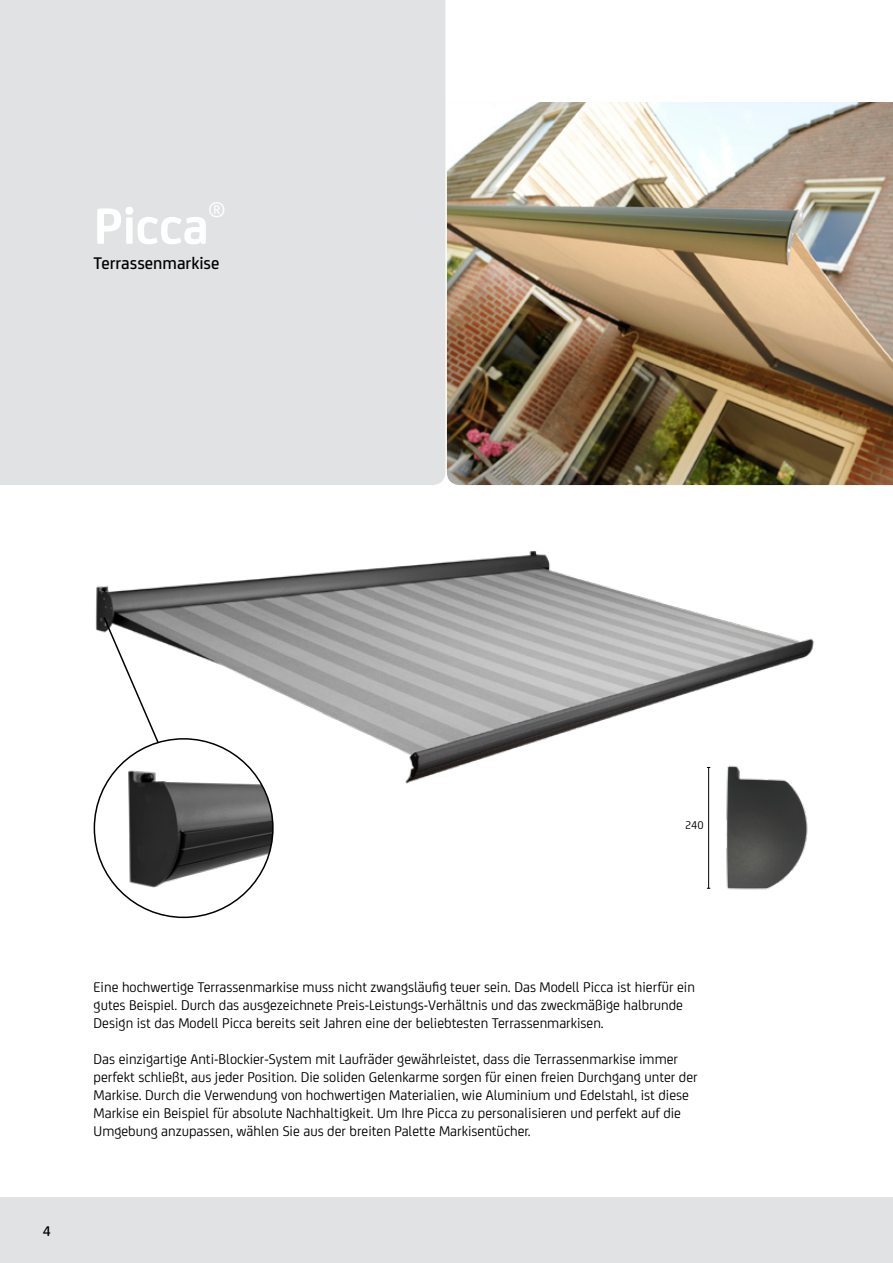
<style>
.page{position:relative;width:893px;height:1263px;background:#fff}
.page>*{position:absolute;margin:0;border:0;box-sizing:border-box;transform-origin:0 0}
.t1{font:700 54px "FS Joey";letter-spacing:-.01em;color:#fff}
.t2{font:21px "FS Joey";color:#fff}
.t3{font:500 18px "FS Joey";color:#000}
.t4{font:15px/18px "FS Joey";color:#000}
.t5{font:500 15px "FS Joey";color:#000}
.t6{font:12px "FS Joey";color:#000}
</style>
<div class="page">
<div style="left:0;top:0;width:445px;height:485px;background:#e1e2e3"></div>
<img style="left:447px;top:102px;width:446px;height:383px">
<img style="left:94px;top:551px;width:720px;height:367px">
<hr style="left:708px;top:767px;width:1px;height:121px;background:#000">
<img style="left:719px;top:757px;width:93px;height:142px">
<img style="left:101px;top:739px;width:172px;height:178px">
<svg style="left:102px;top:615px;width:58px;height:129px"></svg>
<div style="left:0;top:1197px;width:893px;height:66px;background:#e1e2e3"></div>
<h1 class="t1" style="left:94px;top:185px;width:117px">Picca</h1>
<h2 class="t2" style="left:208px;top:195px;width:18px">®</h2>
<p class="t3" style="left:94px;top:250px;width:127px">Terrassenmarkise</p>
<p class="t6" style="left:685px;top:817px;width:20px">240</p>
<p class="t5" style="left:43px;top:1220px;width:9px">4</p>
<p class="t4" style="left:94px;top:977px;width:603px">Eine hochwertige Terrassenmarkise muss nicht zwangsläufig teuer sein. Das Modell Picca ist hierfür ein gutes Beispiel. Durch das ausgezeichnete Preis-Leistungs-Verhältnis und das zweckmäßige halbrunde<br>Design ist das Modell Picca bereits seit Jahren eine der beliebtesten Terrassenmarkisen.</p>
<p class="t4" style="left:94px;top:1049px;width:606px">Das einzigartige Anti-Blockier-System mit Laufräder gewährleistet, dass die Terrassenmarkise immer perfekt schließt, aus jeder Position. Die soliden Gelenkarme sorgen für einen freien Durchgang unter der Markise. Durch die Verwendung von hochwertigen Materialien, wie Aluminium und Edelstahl, ist diese Markise ein Beispiel für absolute Nachhaltigkeit. Um Ihre Picca zu personalisieren und perfekt auf die Umgebung anzupassen, wählen Sie aus der breiten Palette Markisentücher.</p>
</div>
